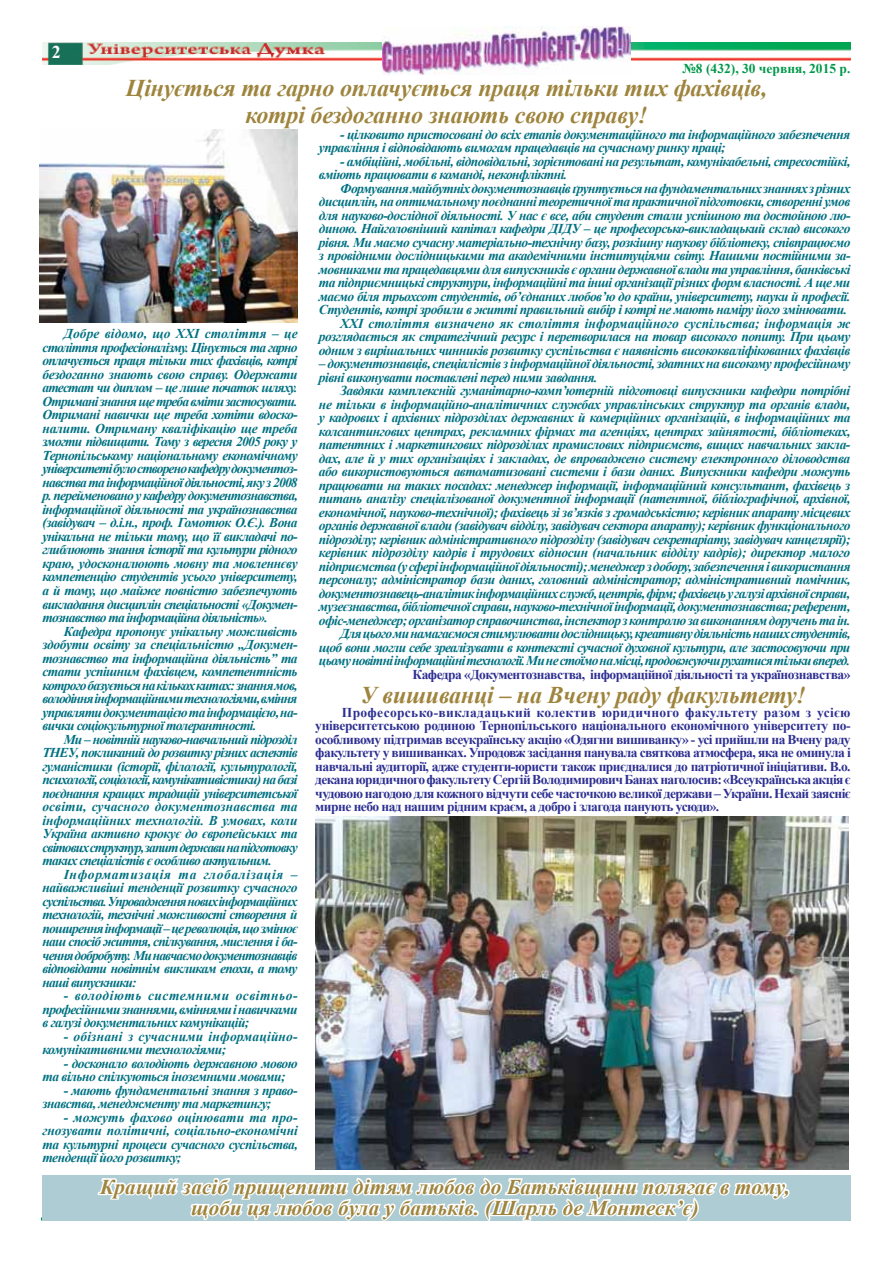
<style>
.page{position:relative;width:893px;height:1263px;background:#fff}
.page>*{position:absolute;margin:0;border:0;box-sizing:border-box;transform-origin:0 0}
.t1{font:italic 700 24px/27px "Times New Roman";letter-spacing:-.01em;color:#9e843d;text-align:center}
.t2{font:italic 700 21px/21px "Times New Roman";letter-spacing:.01em;color:#9e843d;text-align:center}
.t3{font:700 18px "Times New Roman";color:#fff}
.t4{font:italic 700 13.5px/13.5px "Times New Roman";letter-spacing:-.04em;color:#007182;text-align:justify}
.t5{font:700 13.5px/13.5px "Times New Roman";letter-spacing:-.04em;color:#2e3092;text-align:justify}
.t6{font:700 13.5px "Times New Roman";color:#00984a}
</style>
<div class="page">
<img style="left:43px;top:43px;width:807px;height:21px">
<div style="left:42px;top:1175px;width:808px;height:45px;background:#aeccd4"></div>
<svg style="left:95px;top:1169px;width:696px;height:52px"></svg>
<img style="left:40px;top:130px;width:258px;height:193px">
<img style="left:315px;top:816px;width:534px;height:353px">
<img style="left:383px;top:26px;width:247px;height:49px">
<h3 class="t3" style="left:52px;top:40px;width:10px">2</h3>
<p class="t6" style="left:682px;top:60px;width:170px">№8 (432), 30 червня, 2015 р.</p>
<h1 class="t1" style="left:126px;top:73px;width:643px">Цінується та гарно оплачується праця тільки тих фахівців, котрі бездоганно знають свою справу!</h1>
<p class="t4" style="left:319px;top:127px;width:533px;text-indent:21px">- цілковито пристосовані до всіх етапів документаційного та інформаційного забезпечення управління і відповідають вимогам працедавців на сучасному ринку праці;</p>
<p class="t4" style="left:319px;top:154px;width:533px;text-indent:21px">- амбіційні, мобільні, відповідальні, зорієнтовані на результат, комунікабельні, стресостійкі, вміють працювати в команді, неконфліктні.</p>
<p class="t4" style="left:319px;top:181px;width:533px;text-align:right">Формування майбутніх документознавців ґрунтується на фундаментальних знаннях з різних дисциплін, на оптимальному поєднанні теоретичної та практичної підготовки, створенні умов для науково-дослідної діяльності. У нас є все, аби студент стали успішною та достойною лю&shy;диною. Найголовніший капітал кафедри ДІДУ – це професорсько-викладацький склад високого рівня. Ми маємо сучасну матеріально-технічну базу, розкішну наукову бібліотеку, співпрацюємо з провідними дослідницькими та академічними інституціями світу. Нашими постійними за&shy;мовниками та працедавцями для випускників є органи державної влади та управління, банківські та підприємницькі структури, інформаційні та інші організації різних форм власності. А ще ми маємо біля трьохсот студентів, об’єднаних любов’ю до країни, університету, науки й професії.<br>Студентів, котрі зробили в житті правильний вибір і котрі не мають наміру його змінювати.<br>ХХІ століття визначено як століття інформаційного суспільства; інформація ж розглядається як стратегічний ресурс і перетворилася на товар високого попиту. При цьому одним з вирішальних чинників розвитку суспільства є наявність висококваліфікованих фахівців</p>
<p class="t4" style="left:319px;top:357px;width:533px">– документознавців, спеціалістів з інформаційної діяльності, здатних на високому професійному рівні виконувати поставлені перед ними завдання.</p>
<p class="t4" style="left:319px;top:384px;width:533px;text-align:right">Завдяки комплексній гуманітарно-комп’ютерній підготовці випускники кафедри потрібні<br>не тільки в інформаційно-аналітичних службах управлінських структур та органів влади, у кадрових і архівних підрозділах державних й комерційних організацій, в інформаційних та колсантингових центрах, рекламних фірмах та агенціях, центрах зайнятості, бібліотеках, патентних і маркетингових підрозділах промислових підприємств, вищих навчальних закла&shy;дах, але й у тих організаціях і закладах, де впроваджено систему електронного діловодства або використовуються автоматизовані системи і бази даних. Випускники кафедри можуть працювати на таких посадах: менеджер інформації, інформаційний консультант, фахівець з питань аналізу спеціалізованої документної інформації (патентної, бібліографічної, архівної, економічної, науково-технічної); фахівець зі зв’язків з громадськістю; керівник апарату місцевих органів державної влади (завідувач відділу, завідувач сектора апарату); керівник функціонального підрозділу; керівник адміністративного підрозділу (завідувач секретаріату, завідувач канцелярії); керівник підрозділу кадрів і трудових відносин (начальник відділу кадрів); директор малого підприємства (у сфері інформаційної діяльності); менеджер з добору, забезпечення і використання персоналу; адміністратор бази даних, головний адміністратор; адміністративний помічник, документознавець-аналітик інформаційних служб, центрів, фірм; фахівець у галузі архівної справи, музеєзнавства, бібліотечної справи, науково-технічної інформації, документознавства; референт, офіс-менеджер; організатор справочинства, інспектор з контролю за виконанням доручень та ін.<br>Для цього ми намагаємося стимулювати дослідницьку, креативну діяльність наших студентів, щоб вони могли себе зреалізувати в контексті сучасної духовної культури, але застосовуючи при цьому новітні інформаційні технології. Ми не стоїмо на місці, продовжуючи рухатися тільки вперед.</p>
<p class="t5" style="left:413px;top:667px;width:439px">Кафедра «Документознавства, інформаційної діяльності та українознавства»</p>
<h1 class="t1" style="left:360px;top:681px;width:447px">у вишиванці – на Вчену раду факультету!</h1>
<p class="t5" style="left:315px;top:705px;width:537px;text-indent:27px">Професорсько-викладацький колектив юридичного факультету разом з усією університетською родиною Тернопільського національного економічного університету по&shy;особливому підтримав всеукраїнську акцію «Одягни вишиванку» - усі прийшли на Вчену раду факультету у вишиванках. Упродовж засідання панувала святкова атмосфера, яка не оминула і навчальні аудиторії, адже студенти-юристи також приєдналися до патріотичної ініціативи. В.о. декана юридичного факультету Сергій Володимирович Банах наголосив: «Всеукраїнська акція є чудовою нагодою для кожного відчути себе часточкою великої держави – України. Нехай заясніє мирне небо над нашим рідним краєм, а добро і злагода панують усюди».</p>
<p class="t4" style="left:43px;top:327px;width:257px;text-indent:21px">Добре відомо, що ХХІ століття – це століття професіоналізму. Цінується та гарно оплачується праця тільки тих фахівців, котрі бездоганно знають свою справу. Одержати атестат чи диплом – це лише початок шляху.<br>Отримані знання ще треба вміти застосувати.<br>Отримані навички ще треба хотіти вдоско&shy;налити. Отриману кваліфікацію ще треба змогти підвищити. Тому з вересня 2005 року у Тернопільському національному економічному університеті було створено кафедру документоз&shy;навства та інформаційної діяльності, яку з 2008 р. перейменовано у кафедру документознавства, інформаційної діяльності та українознавства (завідувач – д.і.н., проф. Гомотюк О.Є.). Вона унікальна не тільки тому, що її викладачі по&shy;глиблюють знання історії та культури рідного краю, удосконалюють мовну та мовленнєву компетенцію студентів усього університету, а й тому, що майже повністю забезпечують викладання дисциплін спеціальності «Докумен&shy;тознавство та інформаційна діяльність».</p>
<p class="t4" style="left:43px;top:624px;width:257px;text-indent:21px">Кафедра пропонує унікальну можливість здобути освіту за спеціальністю „Докумен&shy;тознавство та інформаційна діяльність” та стати успішним фахівцем, компетентність котрого базується на кількох китах: знання мов, володіння інформаційними технологіями, вміння управляти документацією та інформацією, на&shy;вички соціокультурної толерантності.</p>
<p class="t4" style="left:43px;top:732px;width:257px;text-indent:21px">Ми – новітній науково-навчальний підрозділ ТНЕУ, покликаний до розвитку різних аспектів гуманістики (історії, філології, культурології, психології, соціології, комунікативістики) на базі поєднання кращих традицій університетської освіти, сучасного документознавства та інформаційних технологій. В умовах, коли Україна активно крокує до європейських та світових структур, запит держави на підготовку таких спеціалістів є особливо актуальним.</p>
<p class="t4" style="left:43px;top:867px;width:257px;text-indent:21px">Інформатизація та глобалізація – найважливіші тенденції розвитку сучасного суспільства. Упровадження нових інформаційних технологій, технічні можливості створення й поширення інформації – це революція, що змінює наш спосіб життя, спілкування, мислення і ба&shy;чення добробуту. Ми навчаємо документознавців відповідати новітнім викликам епохи, а тому наші випускники:</p>
<p class="t4" style="left:43px;top:988px;width:257px;text-indent:21px">- володіють системними освітньо&shy;професійними знаннями, вміннями і навичками в галузі документальних комунікацій;</p>
<p class="t4" style="left:43px;top:1029px;width:257px;text-indent:21px">- обізнані з сучасними інформаційно&shy;комунікативними технологіями;</p>
<p class="t4" style="left:43px;top:1056px;width:257px;text-indent:21px">- досконало володіють державною мовою та вільно спілкуються іноземними мовами;</p>
<p class="t4" style="left:43px;top:1083px;width:257px;text-indent:21px">- мають фундаментальні знання з право&shy;знавства, менеджменту та маркетингу;</p>
<p class="t4" style="left:43px;top:1110px;width:257px;text-indent:21px">- можуть фахово оцінювати та про&shy;гнозувати політичні, соціально-економічні та культурні процеси сучасного суспільства, тенденції його розвитку;</p>
<h2 class="t2" style="left:100px;top:1175px;width:691px">Кращий засіб прищепити дітям любов до Батьківщини полягає в тому, щоби ця любов була у батьків. (Шарль де Монтеск’є)</h2>
</div>
